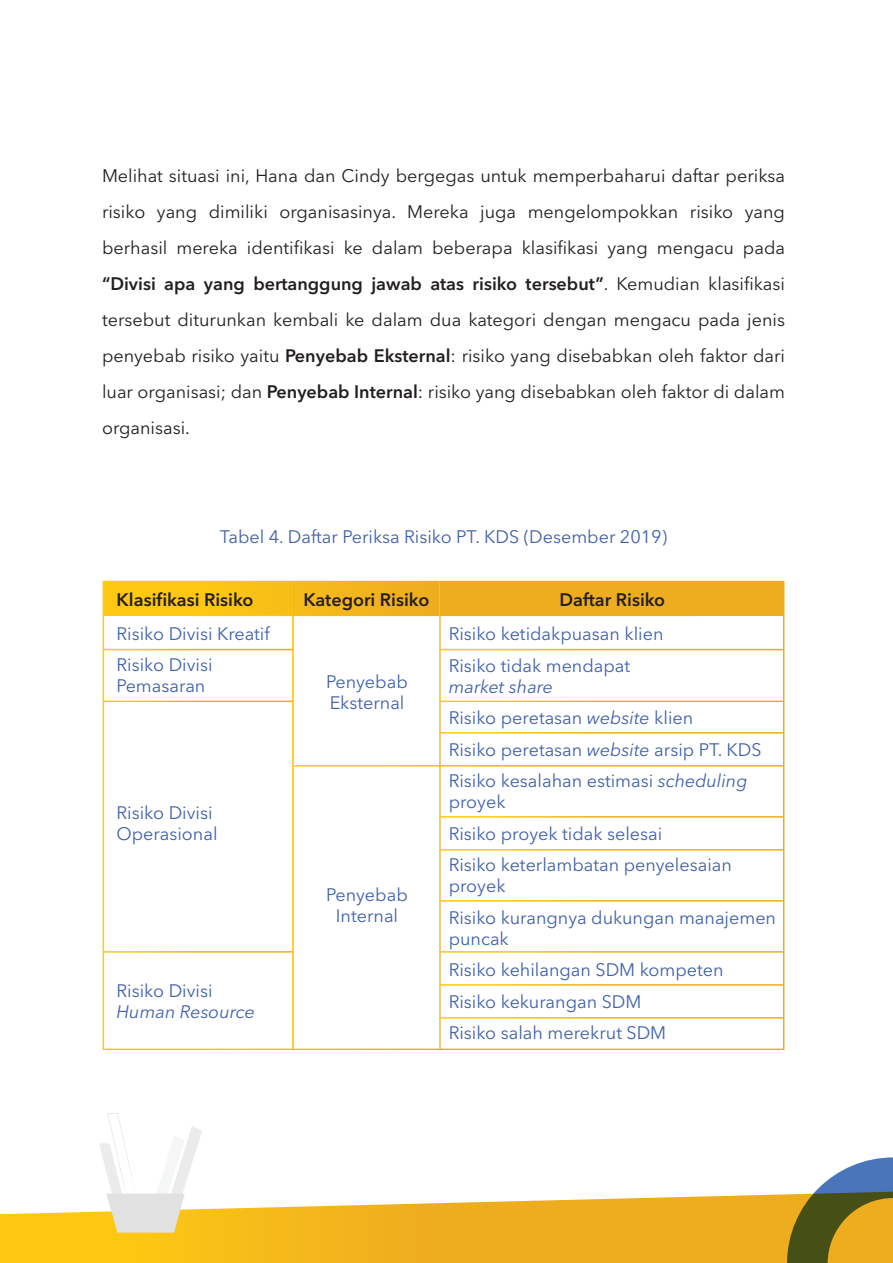
<style>
.page{position:relative;width:893px;height:1263px;background:#fff}
.page>*{position:absolute;margin:0;border:0;box-sizing:border-box;transform-origin:0 0}
.t1{font:18px/36px "Avenir Next LT Pro";color:#231f20;text-align:justify}
.t2{font:18px/31.5px "Avenir Next LT Pro";color:#4161ab}
.t3{font:600 18px "Avenir Next LT Pro";color:#231f20}
.t4{font:italic 18px "Avenir Next LT Pro";color:#4161ab}
.s1{font-weight:600}
.s2{font-style:italic}
</style>
<div class="page">
<svg style="left:0;top:1194px;width:787px;height:69px;background:#f3be39"></svg>
<svg style="left:787px;top:1157px;width:106px;height:106px"></svg>
<div style="left:103px;top:581px;width:681px;height:35px;background:linear-gradient(to right,#fcc514,#e9a523)"></div>
<div style="left:103px;top:581px;width:681px;height:469px;border:2px solid #fff"></div>
<hr style="left:188px;top:615px;width:511px;height:1px;background:#fff">
<hr style="left:439px;top:581px;width:2px;height:468px;background:#fff">
<hr style="left:292px;top:581px;width:2px;height:468px;background:#fff">
<hr style="left:439px;top:649px;width:345px;height:1px;background:#fff">
<hr style="left:439px;top:700px;width:345px;height:2px;background:#fff">
<hr style="left:103px;top:649px;width:190px;height:1px;background:#fff">
<hr style="left:103px;top:700px;width:190px;height:2px;background:#fff">
<hr style="left:103px;top:951px;width:190px;height:2px;background:#fff">
<hr style="left:439px;top:732px;width:345px;height:2px;background:#fff">
<hr style="left:294px;top:765px;width:490px;height:1px;background:#fff">
<hr style="left:439px;top:816px;width:345px;height:2px;background:#fff">
<hr style="left:439px;top:849px;width:345px;height:1px;background:#fff">
<hr style="left:439px;top:900px;width:345px;height:2px;background:#fff">
<hr style="left:439px;top:951px;width:345px;height:2px;background:#fff">
<hr style="left:439px;top:984px;width:345px;height:2px;background:#fff">
<hr style="left:439px;top:1017px;width:345px;height:2px;background:#fff">
<svg style="left:99px;top:1113px;width:103px;height:119px"></svg>
<p class="t1" style="left:102px;top:157px;width:685px">Melihat situasi ini, Hana dan Cindy bergegas untuk memperbaharui daftar periksa risiko yang dimiliki organisasinya. Mereka juga mengelompokkan risiko yang berhasil mereka identifikasi ke dalam beberapa klasifikasi yang mengacu pada <span class="s1">“Divisi apa yang bertanggung jawab atas risiko tersebut”</span>. Kemudian klasifikasi tersebut diturunkan kembali ke dalam dua kategori dengan mengacu pada jenis penyebab risiko yaitu <span class="s1">Penyebab Eksternal</span>: risiko yang disebabkan oleh faktor dari luar organisasi; dan <span class="s1">Penyebab Internal</span>: risiko yang disebabkan oleh faktor di dalam organisasi.</p>
<p class="t2" style="left:220px;top:521px;width:449px">Tabel 4. Daftar Periksa Risiko PT. KDS (Desember 2019)</p>
<p class="t3" style="left:117px;top:588px;width:138px">Klasifikasi Risiko</p>
<p class="t3" style="left:303px;top:588px;width:127px">Kategori Risiko</p>
<p class="t3" style="left:560px;top:588px;width:107px">Daftar Risiko</p>
<p class="t2" style="left:117px;top:619px;width:155px;line-height:30.6px">Risiko Divisi Kreatif<br>Risiko Divisi</p>
<p class="t2" style="left:117px;top:670px;width:90px">Pemasaran</p>
<p class="t2" style="left:449px;top:618px;width:216px">Risiko ketidakpuasan klien<br>Risiko tidak mendapat</p>
<p class="t2" style="left:449px;top:671px;width:315px"><span class="s2">market share<br></span>Risiko peretasan <span class="s2">website</span> klien<br>Risiko peretasan <span class="s2">website</span> arsip PT. KDS<br>Risiko kesalahan estimasi <span class="s2">scheduling</span></p>
<p class="t2" style="left:449px;top:786px;width:285px">proyek<br>Risiko proyek tidak selesai<br>Risiko keterlambatan penyelesaian</p>
<p class="t2" style="left:449px;top:870px;width:329px">proyek<br>Risiko kurangnya dukungan manajemen</p>
<p class="t2" style="left:449px;top:923px;width:276px">puncak<br>Risiko kehilangan SDM kompeten<br>Risiko kekurangan SDM<br>Risiko salah merekrut SDM</p>
<p class="t2" style="left:326px;top:672px;width:83px;line-height:21px">Penyebab<br>Eksternal</p>
<p class="t2" style="left:117px;top:802px;width:102px;line-height:21px">Risiko Divisi<br>Operasional</p>
<p class="t2" style="left:326px;top:885px;width:83px;line-height:21px;text-align:center">Penyebab<br>Internal</p>
<p class="t2" style="left:117px;top:975px;width:98px">Risiko Divisi</p>
<p class="t4" style="left:117px;top:1001px;width:140px">Human Resource</p>
</div>
